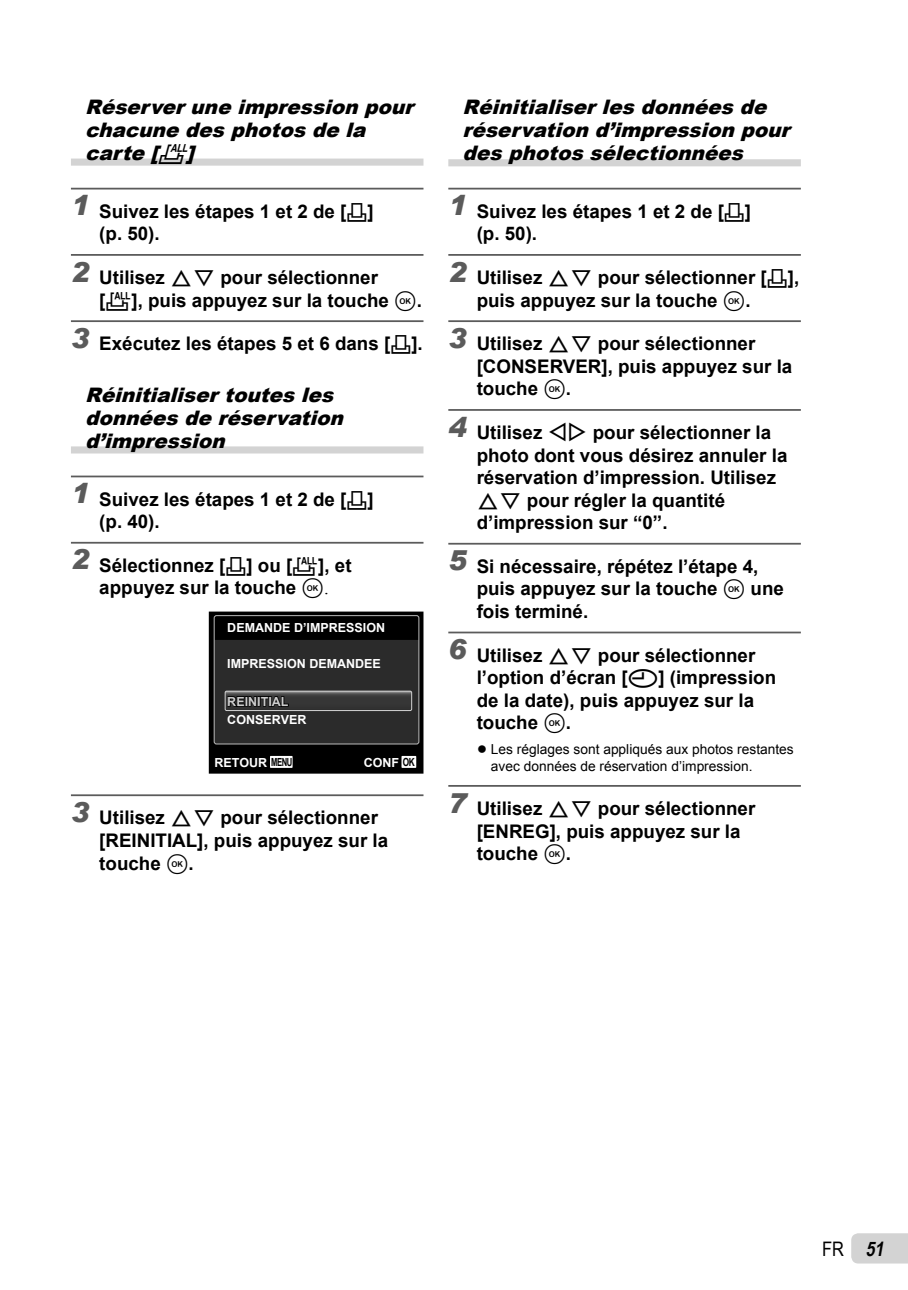
<style>
.page{position:relative;width:908px;height:1290px;background:#fff}
.page>*{position:absolute;margin:0;border:0;box-sizing:border-box;transform-origin:0 0}
.t1{font:italic 900 20px/23px "Arial";color:#000}
.t2{font:20px "Arial Narrow";color:#000}
.t3{font:700 18.75px/22.5px "Arial";color:#000}
.t4{font:700 17.5px "Arial";color:#000}
.t5{font:13.75px/17.5px "Arial";color:#000}
.t6{font:700 12.5px "Arial";color:#fff}
.t7{font:700 11.25px "Arial";letter-spacing:-.06em;color:#000;scale:.68 1}
.t8{font:700 11.25px "Arial";letter-spacing:-.06em;color:#000;scale:.74 1}
.s1{font-family:"Olympus 1";font-weight:400}
.s2{font-weight:900;font-style:italic;font-size:27.5px;color:#5b5b5b}
.s3{font-family:"olympus 15";font-weight:400}
.s4{font-family:"Olympus 7";font-weight:400}
.s5{font-family:"Times New Roman";font-weight:400}
.s6{font-weight:700;font-style:italic}
</style>
<div class="page">
<div style="left:851px;top:1233px;width:56px;height:30px;background:#d3d3d3"></div>
<div style="left:71px;top:159px;width:352px;height:7px;background:#d3d3d3"></div>
<hr style="left:71px;top:188px;width:352px;height:1px;background:#5b5b5b">
<hr style="left:71px;top:254px;width:352px;height:2px;background:#5b5b5b">
<hr style="left:71px;top:320px;width:352px;height:2px;background:#5b5b5b">
<div style="left:71px;top:446px;width:352px;height:7px;background:#d3d3d3"></div>
<hr style="left:71px;top:476px;width:352px;height:1px;background:#5b5b5b">
<hr style="left:71px;top:542px;width:352px;height:2px;background:#5b5b5b">
<hr style="left:71px;top:794px;width:352px;height:2px;background:#5b5b5b">
<div style="left:210px;top:612px;width:212px;height:161px;background:#000"></div>
<div style="left:214px;top:615px;width:205px;height:129px;border:1px solid #bbb;border-radius:2px"></div>
<div style="left:269px;top:755px;width:24px;height:13px;border:1px solid #000"></div>
<div style="left:270px;top:756px;width:22px;height:12px;background:#fff"></div>
<div style="left:400px;top:755px;width:16px;height:13px;border:1px solid #000"></div>
<div style="left:401px;top:756px;width:15px;height:12px;background:#fff"></div>
<svg style="left:214px;top:640px;width:204px;height:104px;background:#313131"></svg>
<div style="left:209px;top:611px;width:214px;height:163px;border:2px solid #000"></div>
<div style="left:448px;top:159px;width:352px;height:7px;background:#d3d3d3"></div>
<hr style="left:448px;top:188px;width:352px;height:1px;background:#5b5b5b">
<hr style="left:448px;top:254px;width:352px;height:2px;background:#5b5b5b">
<hr style="left:448px;top:320px;width:352px;height:2px;background:#5b5b5b">
<hr style="left:448px;top:409px;width:352px;height:2px;background:#5b5b5b">
<hr style="left:448px;top:543px;width:352px;height:2px;background:#5b5b5b">
<hr style="left:448px;top:632px;width:352px;height:1px;background:#5b5b5b">
<hr style="left:448px;top:785px;width:352px;height:2px;background:#5b5b5b">
<p class="t1" style="left:85px;top:94px;width:337px">Réserveruneimpressionpour chacunedesphotosdela carte[<span class="s1">U</span>]</p>
<p class="t3" style="left:99px;top:200px;width:276px;text-indent:-28px"><span class="s2">1</span> Suivez les étapes 1 et 2 de [<span class="s1">&lt;</span>] (p. 50).</p>
<p class="t3" style="left:99px;top:266px;width:324px;text-indent:-28px"><span class="s2">2</span> Utilisez <span class="s3">FG</span> pour sélectionner [<span class="s1">U</span>], puis appuyez sur la touche <span class="s4">A</span>.</p>
<p class="t3" style="left:71px;top:333px;width:353px"><span class="s2">3</span> Exécutez les étapes 5 et 6 dans [<span class="s1">&lt;</span>].</p>
<p class="t1" style="left:85px;top:382px;width:266px">Réinitialisertoutesles donnéesderéservation d’impression</p>
<p class="t3" style="left:99px;top:488px;width:276px;text-indent:-28px"><span class="s2">1</span> Suivez les étapes 1 et 2 de [<span class="s1">&lt;</span>] (p. 40).</p>
<p class="t3" style="left:71px;top:554px;width:282px;text-align:center"><span class="s2">2</span> Sélectionnez [<span class="s1">&lt;</span>] ou [<span class="s1">U</span>], et appuyez sur la touche <span class="s4">A</span><span class="s5">.</span></p>
<p class="t6" style="left:227px;top:621px;width:159px">DEMANDE D’IMPRESSION</p>
<p class="t6" style="left:227px;top:656px;width:155px">IMPRESSION DEMANDEE</p>
<p class="t6" style="left:227px;top:694px;width:63px">REINITIAL</p>
<p class="t6" style="left:227px;top:713px;width:81px">CONSERVER</p>
<p class="t6" style="left:214px;top:755px;width:54px">RETOUR</p>
<p class="t6" style="left:363px;top:755px;width:37px">CONF</p>
<p class="t7" style="left:271px;top:755px;width:33px">MENU</p>
<p class="t8" style="left:402px;top:755px;width:18px">OK</p>
<p class="t3" style="left:99px;top:807px;width:290px;text-indent:-28px"><span class="s2">3</span> Utilisez <span class="s3">FG</span> pour sélectionner [REINITIAL], puis appuyez sur la touche <span class="s4">A</span>.</p>
<p class="t1" style="left:462px;top:94px;width:336px">Réinitialiserlesdonnéesde réservationd’impressionpour desphotossélectionnées</p>
<p class="t3" style="left:476px;top:200px;width:276px;text-indent:-28px"><span class="s2">1</span> Suivez les étapes 1 et 2 de [<span class="s1">&lt;</span>] (p. 50).</p>
<p class="t3" style="left:476px;top:266px;width:324px;text-indent:-28px"><span class="s2">2</span> Utilisez <span class="s3">FG</span> pour sélectionner [<span class="s1">&lt;</span>], puis appuyez sur la touche <span class="s4">A</span>.</p>
<p class="t3" style="left:476px;top:333px;width:317px;text-indent:-28px"><span class="s2">3</span> Utilisez <span class="s3">FG</span> pour sélectionner [CONSERVER], puis appuyez sur la touche <span class="s4">A</span>.</p>
<p class="t3" style="left:476px;top:421px;width:312px;text-indent:-28px"><span class="s2">4</span> Utilisez <span class="s3">HI</span> pour sélectionner la photo dont vous désirez annuler la réservation d’impression. Utilisez<br><span class="s3">FG</span> pour régler la quantité d’impression sur “0”.</p>
<p class="t3" style="left:476px;top:555px;width:308px;text-indent:-28px"><span class="s2">5</span> Si nécessaire, répétez l’étape 4, puis appuyez sur la touche <span class="s4">A</span> une fois terminé.</p>
<p class="t3" style="left:476px;top:644px;width:301px;text-indent:-28px"><span class="s2">6</span> Utilisez <span class="s3">FG</span> pour sélectionner l’option d’écran [<span class="s1">X</span>] (impression de la date), puis appuyez sur la touche <span class="s4">A</span>.</p>
<p class="t5" style="left:490px;top:740px;width:304px">Les réglages sont appliqués aux photos restantes avec données de réservation d’impression.</p>
<p class="t3" style="left:476px;top:797px;width:280px;text-indent:-28px"><span class="s2">7</span> Utilisez <span class="s3">FG</span> pour sélectionner [ENREG], puis appuyez sur la touche <span class="s4">A</span>.</p>
<p class="t4" style="left:476px;top:738px;width:12px">●</p>
<p class="t2" style="left:821px;top:1237px;width:67px">FR <span class="s6">51</span></p>
</div>
